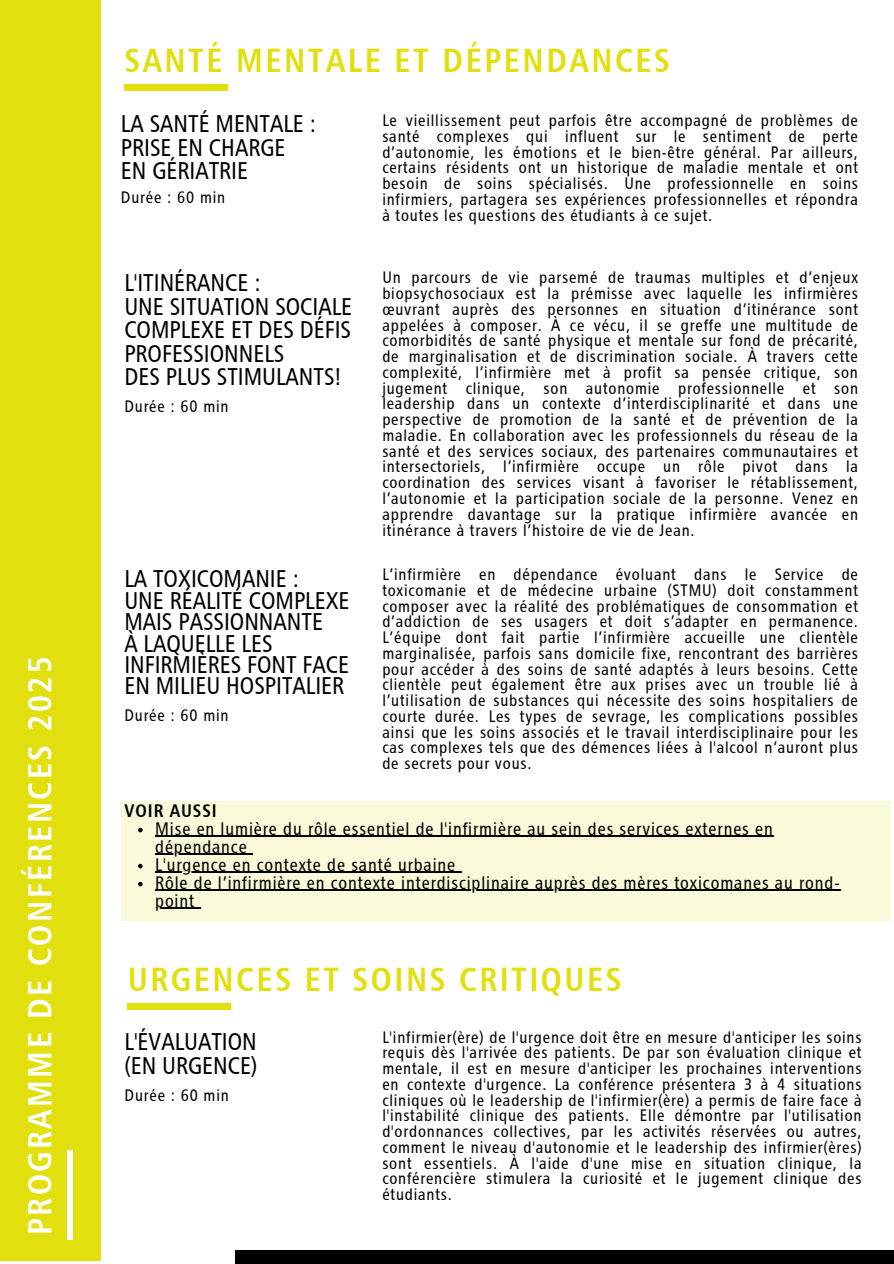
<style>
.page{position:relative;width:894px;height:1264px;background:#fff}
.page>*{position:absolute;margin:0;border:0;box-sizing:border-box;transform-origin:0 0}
.t1{font:33.15px "Chaloult Cond Demi Gras Normal";letter-spacing:.075em;color:#e1df0e}
.t2{font:33.15px "Chaloult Cond Demi Gras Normal";letter-spacing:.075em;color:#fff}
.t3{font:24px/23.7px "Chaloult Cond Normal";color:#000}
.t4{font:18px/18px "Chaloult Cond Normal";letter-spacing:.05em;color:#000}
.t5{font:18px "Chaloult Cond Demi Gras Normal";letter-spacing:.05em;color:#000}
.t6{font:16.5px/15.8px "Chaloult Cond Normal";letter-spacing:.05em;color:#000;text-align:justify}
</style>
<div class="page">
<div style="left:0;top:0;width:101px;height:1261px;background:#e1df0e"></div>
<div style="left:67px;top:1149px;width:5px;height:90px;background:#fff"></div>
<div style="left:124px;top:85px;width:103px;height:6px;background:#e1df0e"></div>
<div style="left:121px;top:801px;width:768px;height:120px;background:#faf9d9"></div>
<svg style="left:138px;top:827px;width:4px;height:5px"></svg>
<hr style="left:155px;top:835px;width:618px;height:1px;background:#000">
<hr style="left:155px;top:853px;width:92px;height:1px;background:#000">
<svg style="left:138px;top:863px;width:4px;height:5px"></svg>
<hr style="left:155px;top:871px;width:301px;height:1px;background:#000">
<svg style="left:138px;top:881px;width:4px;height:5px"></svg>
<hr style="left:155px;top:889px;width:685px;height:1px;background:#000">
<hr style="left:155px;top:907px;width:40px;height:1px;background:#000">
<div style="left:128px;top:1002px;width:103px;height:7px;background:#e1df0e"></div>
<div style="left:235px;top:1250px;width:658px;height:13px;background:#000"></div>
<h2 class="t2" style="left:26px;top:1234px;width:580px;rotate:-90deg">PROGRAMME DE CONFÉRENCES 2025</h2>
<h1 class="t1" style="left:124px;top:47px;width:547px">SANTÉ MENTALE ET DÉPENDANCES</h1>
<h2 class="t3" style="left:121px;top:114px;width:197px">LA SANTÉ MENTALE :<br>PRISE EN CHARGE<br>EN GÉRIATRIE</h2>
<p class="t6" style="left:121px;top:191px;width:106px">Durée : 60 min</p>
<p class="t6" style="left:382px;top:114px;width:477px">Le vieillissement peut parfois être accompagné de problèmes de santé complexes qui influent sur le sentiment de perte d’autonomie, les émotions et le bien-être général. Par ailleurs, certains résidents ont un historique de maladie mentale et ont besoin de soins spécialisés. Une professionnelle en soins infirmiers, partagera ses expériences professionnelles et répondra à toutes les questions des étudiants à ce sujet.</p>
<p class="t3" style="left:124px;top:272px;width:229px">L'ITINÉRANCE :<br>UNE SITUATION SOCIALE<br>COMPLEXE ET DES DÉFIS<br>PROFESSIONNELS<br>DES PLUS STIMULANTS!</p>
<p class="t6" style="left:382px;top:271px;width:477px">Un parcours de vie parsemé de traumas multiples et d’enjeux biopsychosociaux est la prémisse avec laquelle les infirmières œuvrant auprès des personnes en situation d’itinérance sont appelées à composer. À ce vécu, il se greffe une multitude de comorbidités de santé physique et mentale sur fond de précarité, de marginalisation et de discrimination sociale. À travers cette complexité, l’infirmière met à profit sa pensée critique, son jugement clinique, son autonomie professionnelle et son leadership dans un contexte d’interdisciplinarité et dans une perspective de promotion de la santé et de prévention de la maladie. En collaboration avec les professionnels du réseau de la santé et des services sociaux, des partenaires communautaires et intersectoriels, l’infirmière occupe un rôle pivot dans la coordination des services visant à favoriser le rétablissement, l’autonomie et la participation sociale de la personne. Venez en apprendre davantage sur la pratique infirmière avancée en itinérance à travers l’histoire de vie de Jean.</p>
<h2 class="t6" style="left:124px;top:399px;width:106px">Durée : 60 min</h2>
<p class="t3" style="left:124px;top:570px;width:227px;line-height:21.3px">LA TOXICOMANIE :<br>UNE RÉALITÉ COMPLEXE<br>MAIS PASSIONNANTE<br>À LAQUELLE LES<br>INFIRMIÈRES FONT FACE<br>EN MILIEU HOSPITALIER</p>
<p class="t6" style="left:124px;top:708px;width:106px">Durée : 60 min</p>
<h1 class="t6" style="left:382px;top:568px;width:477px">L’infirmière en dépendance évoluant dans le Service de toxicomanie et de médecine urbaine (STMU) doit constamment composer avec la réalité des problématiques de consommation et d’addiction de ses usagers et doit s’adapter en permanence.<br>L’équipe dont fait partie l’infirmière accueille une clientèle marginalisée, parfois sans domicile fixe, rencontrant des barrières pour accéder à des soins de santé adaptés à leurs besoins. Cette clientèle peut également être aux prises avec un trouble lié à l’utilisation de substances qui nécessite des soins hospitaliers de courte durée. Les types de sevrage, les complications possibles ainsi que les soins associés et le travail interdisciplinaire pour les cas complexes tels que des démences liées à l'alcool n’auront plus de secrets pour vous.</h1>
<h3 class="t5" style="left:124px;top:802px;width:94px">VOIR AUSSI</h3>
<p class="t4" style="left:155px;top:820px;width:619px">Mise en lumière du rôle essentiel de l'infirmière au sein des services externes en</p>
<p class="t4" style="left:155px;top:838px;width:301px">dépendance<br>L'urgence en contexte de santé urbaine</p>
<p class="t4" style="left:155px;top:874px;width:685px">Rôle de l’infirmière en contexte interdisciplinaire auprès des mères toxicomanes au rond-</p>
<h1 class="t4" style="left:155px;top:892px;width:41px">point</h1>
<h2 class="t1" style="left:128px;top:965px;width:495px">URGENCES ET SOINS CRITIQUES</h2>
<p class="t3" style="left:124px;top:1032px;width:134px">L'ÉVALUATION (EN URGENCE)</p>
<p class="t6" style="left:124px;top:1088px;width:106px">Durée : 60 min</p>
<p class="t6" style="left:382px;top:1030px;width:480px">L'infirmier(ère) de l'urgence doit être en mesure d'anticiper les soins requis dès l'arrivée des patients. De par son évaluation clinique et mentale, il est en mesure d'anticiper les prochaines interventions en contexte d'urgence. La conférence présentera 3 à 4 situations cliniques où le leadership de l'infirmier(ère) a permis de faire face à l'instabilité clinique des patients. Elle démontre par l'utilisation d'ordonnances collectives, par les activités réservées ou autres, comment le niveau d'autonomie et le leadership des infirmier(ères) sont essentiels. À l'aide d'une mise en situation clinique, la conférencière stimulera la curiosité et le jugement clinique des étudiants.</p>
</div>
